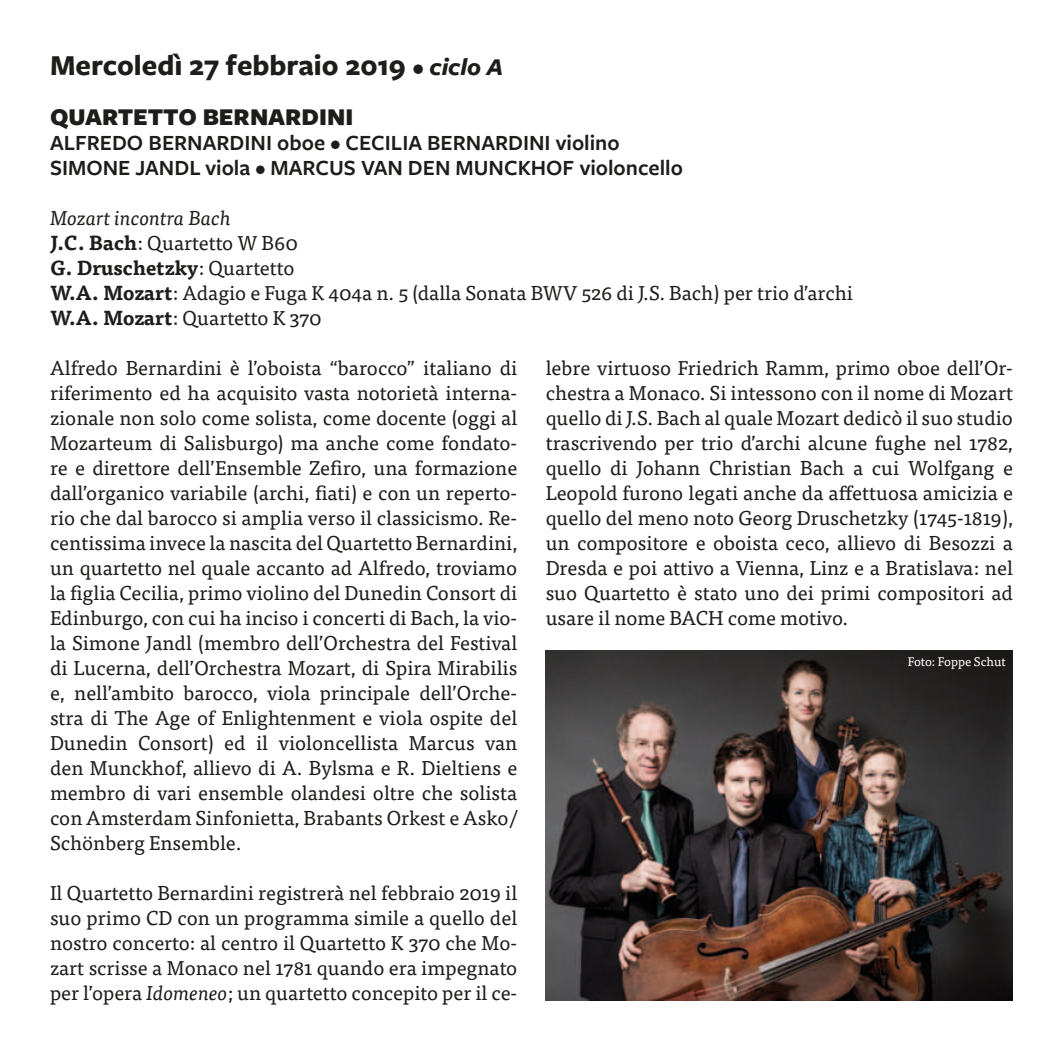
<style>
.page{position:relative;width:1063px;height:1063px;background:#fff}
.page>*{position:absolute;margin:0;border:0;box-sizing:border-box;transform-origin:0 0}
.t1{font:700 30px "Freight Sans Pro";color:#1d1d1b}
.t2{font:900 25px "Freight Sans Pro";color:#1d1d1b}
.t3{font:600 22.5px/25px "Freight Sans Pro";color:#1d1d1b}
.t4{font:20px/25px "Tisa Pro";color:#1d1d1b;text-align:justify}
.t5{font:12.5px "Tisa Pro";color:#fff}
.s1{font-size:25px}
.s2{font-style:italic;font-size:25px}
.s3{font-style:italic}
.s4{font-weight:700}
</style>
<div class="page">
<img style="left:546px;top:650px;width:467px;height:350px">
<h1 class="t1" style="left:50px;top:45px;width:454px">Mercoledì 27 febbraio 2019 <span class="s1">•</span> <span class="s2">ciclo A</span></h1>
<p class="t2" style="left:50px;top:99px;width:36px">QUAR</p>
<p class="t2" style="left:118px;top:99px;width:117px">TETTO BERNARDINI</p>
<p class="t3" style="left:50px;top:129px;width:634px">ALFREDO BERNARDINI OBOE • CECILIA BERNARDINI VIOLINO<br>SIMONE JANDL VIOLA • MARCUS VAN DEN MU NCKHOF VIOLONCELLO</p>
<p class="t4" style="left:50px;top:204px;width:804px;text-align:left"><span class="s3">Mozart incontra Bach<br></span><span class="s4">J.C. Bach</span>: Quartetto W B60<br><span class="s4">G. Druschetzky</span>: Quartetto<br><span class="s4">W.A. Mozart</span>: Adagio e Fuga K 404a n. 5 (dalla Sonata BWV 526 di J.S. Bach) per trio d’archi <span class="s4">W.A. Mozart</span>: Quartetto K 370</p>
<p class="t4" style="left:50px;top:354px;width:469px">Alfredo Bernardini è l’oboista “barocco” italiano di riferimento ed ha acquisito vasta notorietà interna&shy;zionale non solo come solista, come docente (oggi al Mozarteum di Salisburgo) ma anche come fondato&shy;re e direttore dell’Ensemble Zefiro, una formazione dall’organico variabile (archi, fiati) e con un reperto&shy;rio che dal barocco si amplia verso il classicismo. Re&shy;centissima invece la nascita del Quartetto Bernardini, un quartetto nel quale accanto ad Alfredo, troviamo la figlia Cecilia, primo violino del Dunedin Consort di Edinburgo, con cui ha inciso i concerti di Bach, la vio&shy;la Simone Jandl (membro dell’Orchestra del Festival di Lucerna, dell’Orchestra Mozart, di Spira Mirabilis e, nell’ambito barocco, viola principale dell’Orche&shy;stra di The Age of Enlightenment e viola ospite del Dunedin Consort) ed il violoncellista Marcus van den Munckhof, allievo di A. Bylsma e R. Dieltiens e membro di vari ensemble olandesi oltre che solista con Amsterdam Sinfonietta, Brabants Orkest e Asko/ Schönberg Ensemble.</p>
<p class="t4" style="left:50px;top:879px;width:469px">Il Quartetto Bernardini registrerà nel febbraio 2019 il suo primo CD con un programma simile a quello del nostro concerto: al centro il Quartetto K 370 che Mo&shy;zart scrisse a Monaco nel 1781 quando era impegnato per l’opera <span class="s3">Idomeneo</span>; un quartetto concepito per il ce-</p>
<p class="t4" style="left:546px;top:354px;width:469px">lebre virtuoso Friedrich Ramm, primo oboe dell’Or&shy;chestra a Monaco. Si intessono con il nome di Mozart quello di J.S. Bach al quale Mozart dedicò il suo studio trascrivendo per trio d’archi alcune fughe nel 1782, quello di Johann Christian Bach a cui Wolfgang e Leopold furono legati anche da affettuosa amicizia e quello del meno noto Georg Druschetzky (1745-1819), un compositore e oboista ceco, allievo di Besozzi a Dresda e poi attivo a Vienna, Linz e a Bratislava: nel suo Quartetto è stato uno dei primi compositori ad usare il nome BACH come motivo.</p>
<p class="t5" style="left:908px;top:653px;width:100px">Foto: Foppe Schut</p>
</div>
